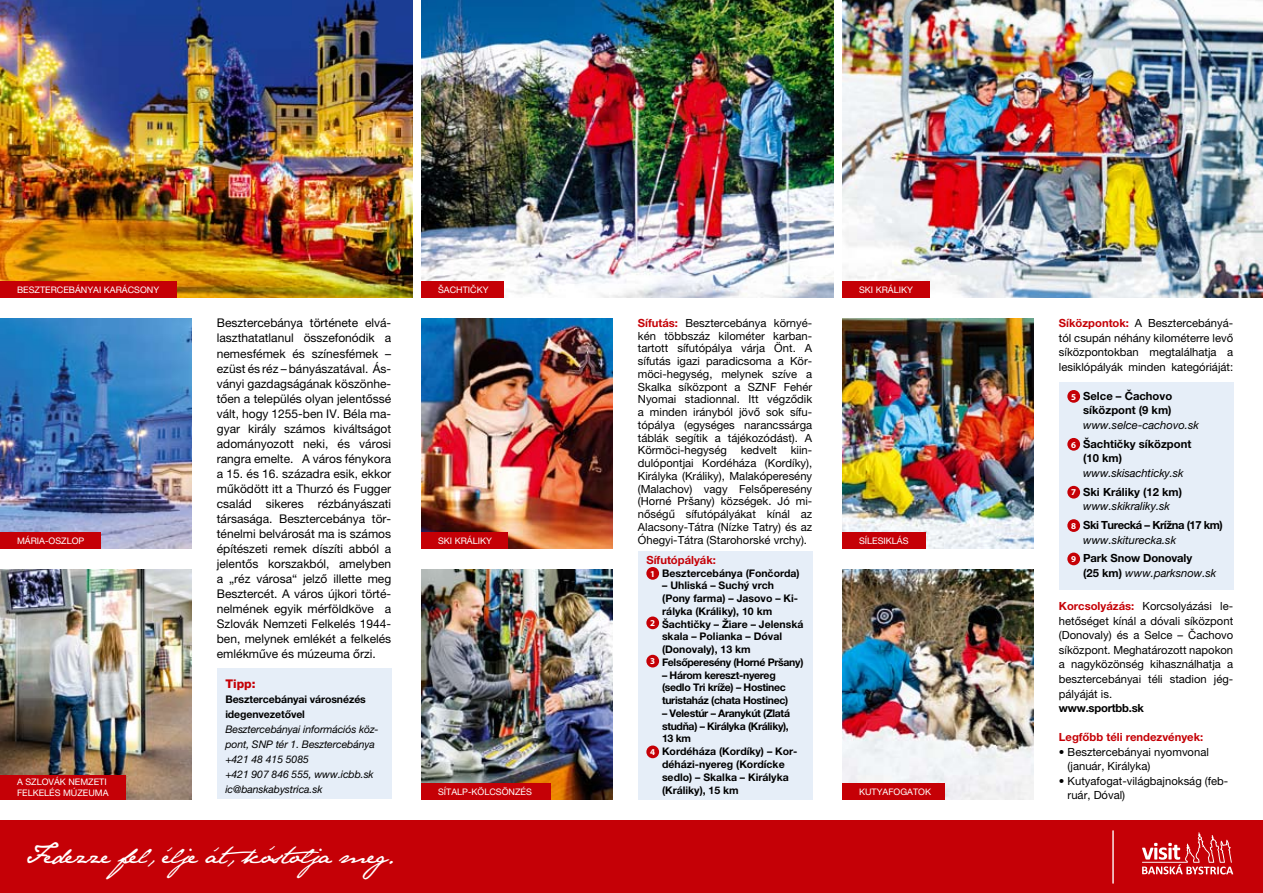
<style>
.page{position:relative;width:1263px;height:893px;background:#fff}
.page>*{position:absolute;margin:0;border:0;box-sizing:border-box;transform-origin:0 0}
.t1{font:24px "Jane Austen";letter-spacing:-.02em;color:#fff}
.t2{font:12px/15px "Helvetica Neue LT Pro";color:#000;text-align:justify}
.t3{font:800 12px "Helvetica Neue LT Pro";color:#c50006}
.t4{font:11.25px/12.8px "Helvetica Neue LT Pro";color:#000;text-align:justify}
.t5{font:italic 11.25px/18.8px "Helvetica Neue LT Pro";color:#000}
.t6{font:700 11.25px/18.8px "Helvetica Neue LT Pro";letter-spacing:-.04em;color:#000}
.t7{font:700 11.25px "Helvetica Neue LT Pro";color:#c50006}
.t8{font:700 11.25px/14.5px "Helvetica Neue LT Pro";color:#000;text-align:right}
.t9{font:700 11.25px "Helvetica Neue LT Pro";letter-spacing:-.02em;color:#000}
.t10{font:700 10.5px/15px "Helvetica Neue LT Pro";color:#000}
.t11{font:700 10.5px/12.8px "Helvetica Neue LT Pro";letter-spacing:-.03em;color:#000}
.t12{font:italic 10.5px/15px "Helvetica Neue LT Pro";letter-spacing:-.01em;color:#000}
.t13{font:9px/10.5px "Helvetica Neue LT Pro";color:#fff}
.s1{font-weight:700;color:#c50006}
.s2{font-family:"Myriad Pro";font-size:9px;color:#fff}
.s3{font-family:"Myriad Pro";font-weight:700;font-style:normal;font-size:9px;color:#fff}
.s4{font-weight:700;font-style:normal}
.s5{font-weight:400;font-style:italic}
</style>
<div class="page">
<div style="left:638px;top:551px;width:174px;height:248px;background:#e6eef8"></div>
<div style="left:1059px;top:382px;width:174px;height:208px;background:#e6eef8"></div>
<img style="left:0;top:0;width:412px;height:298px">
<img style="left:421px;top:0;width:412px;height:298px">
<img style="left:842px;top:0;width:421px;height:298px">
<div style="left:0;top:821px;width:1263px;height:72px;background:#c50006"></div>
<img style="left:0;top:570px;width:191px;height:229px">
<img style="left:0;top:319px;width:191px;height:230px">
<img style="left:421px;top:319px;width:191px;height:230px">
<img style="left:421px;top:570px;width:191px;height:229px">
<img style="left:842px;top:570px;width:191px;height:229px">
<img style="left:842px;top:319px;width:191px;height:230px">
<div style="left:646px;top:567px;width:13px;height:13px;background:#c50006;border-radius:50%"></div>
<div style="left:646px;top:616px;width:13px;height:13px;background:#c50006;border-radius:50%"></div>
<div style="left:646px;top:655px;width:13px;height:12px;background:#c50006;border-radius:50%"></div>
<div style="left:646px;top:745px;width:13px;height:13px;background:#c50006;border-radius:50%"></div>
<div style="left:1067px;top:390px;width:13px;height:13px;background:#c50006;border-radius:50%"></div>
<div style="left:1067px;top:438px;width:13px;height:13px;background:#c50006;border-radius:50%"></div>
<div style="left:1067px;top:486px;width:13px;height:13px;background:#c50006;border-radius:50%"></div>
<div style="left:1067px;top:519px;width:13px;height:13px;background:#c50006;border-radius:50%"></div>
<div style="left:1067px;top:553px;width:13px;height:12px;background:#c50006;border-radius:50%"></div>
<div style="left:0;top:281px;width:177px;height:17px;background:#c50006"></div>
<div style="left:421px;top:281px;width:83px;height:17px;background:#c50006"></div>
<div style="left:842px;top:281px;width:87px;height:17px;background:#c50006"></div>
<div style="left:421px;top:783px;width:129px;height:16px;background:#c50006"></div>
<div style="left:842px;top:532px;width:84px;height:17px;background:#c50006"></div>
<div style="left:421px;top:532px;width:87px;height:17px;background:#c50006"></div>
<div style="left:842px;top:783px;width:103px;height:16px;background:#c50006"></div>
<div style="left:0;top:532px;width:100px;height:17px;background:#c50006"></div>
<div style="left:0;top:775px;width:125px;height:24px;background:#c50006"></div>
<svg style="left:1142px;top:832px;width:91px;height:42px"></svg>
<hr style="left:1112px;top:831px;width:2px;height:52px;background:#fff">
<div style="left:217px;top:668px;width:174px;height:131px;background:#e6eef8"></div>
<p class="t13" style="left:17px;top:284px;width:144px">Besztercebányai karácsony</p>
<p class="t13" style="left:438px;top:284px;width:52px">Šachti čky</p>
<p class="t13" style="left:859px;top:284px;width:55px">ski králi ky</p>
<p class="t13" style="left:17px;top:535px;width:68px">Mária-oszlop</p>
<p class="t13" style="left:17px;top:777px;width:93px">A Szlovák Nemzeti<br>Felkelés Múzeuma</p>
<p class="t2" style="left:217px;top:316px;width:176px">Besztercebánya története elvá&shy;laszthatatlanul összefonódik a nemesfémek és színesfémek – ezüst és réz – bányászatával. Ás&shy;ványi gazdagságának köszönhe&shy;tően a település olyan jelentőssé vált, hogy 1255-ben IV. Béla ma&shy;gyar király számos kiváltságot adományozott neki, és városi rangra emelte. A város fénykora a 15. és 16. századra esik, ekkor működött itt a Thurzó és Fugger család sikeres rézbányászati társasága. Besztercebánya tör&shy;ténelmi belvárosát ma is számos építészeti remek díszíti abból a jelentős korszakból, amelyben a „réz városa“ jelző illette meg Besztercét. A város újkori törté&shy;nelmének egyik mérföldköve a Szlovák Nemzeti Felkelés 1944- ben, melynek emlékét a felkelés emlékműve és múzeuma őrzi.</p>
<p class="t3" style="left:225px;top:676px;width:32px">Tipp:</p>
<p class="t10" style="left:225px;top:691px;width:142px">Besztercebányai városnézés idegenvezetővel</p>
<p class="t12" style="left:225px;top:721px;width:155px">Besztercebányai információs köz&shy;pont, SNP tér 1. Besztercebánya +421 48 415 5085<br>+421 907 846 555, www.icbb.sk ic@banskabystrica.sk</p>
<h1 class="t1" style="left:26px;top:841px;width:378px">Fedezze fel, élje át, kóstolja meg.</h1>
<p class="t4" style="left:638px;top:316px;width:176px"><span class="s1">Sífutás:</span> Besztercebánya környé&shy;kén többszáz kilométer karban&shy;tartott sífutópálya várja Önt. A sífutás igazi paradicsoma a Kör&shy;möci-hegység, melynek szíve a Skalka síközpont a SZN F Fehér Nyomai stadionnal. Itt végződik a minden irányból jövő sok sífu&shy;tópálya (egységes narancssárga táblák segítik a tájékozódást). A Körmöci-hegység kedvelt kiin&shy;dulópontjai Kordéháza (Kordíky), Királyka (Králiky), Malakóperesény (Malachov) vagy Felsőperesény (Horné Pršany) községek. Jó mi&shy;nőségű sífutópályákat kínál az Alacsony-Tátra (Nízke Tatry) és az Óhegyi-Tátra (Starohorské vrchy).</p>
<p class="t7" style="left:646px;top:553px;width:71px">Sífutópályák:</p>
<p class="t10" style="left:650px;top:565px;width:151px"><span class="s2">1</span> Besztercebánya (Fončorda)</p>
<p class="t10" style="left:662px;top:578px;width:113px">– Uhliská – Suchý vrch</p>
<p class="t10" style="left:662px;top:591px;width:137px">(Pony farma) – Jasovo – Ki-</p>
<p class="t10" style="left:662px;top:603px;width:112px">rályka (Králiky), 10 km</p>
<p class="t10" style="left:650px;top:616px;width:155px"><sup>2</sup> Šachtičky – Žiare – Jelenská</p>
<p class="t10" style="left:662px;top:629px;width:122px">skala – Polianka – Dóval</p>
<p class="t10" style="left:662px;top:642px;width:90px">(Donovaly), 13 km</p>
<p class="t11" style="left:650px;top:656px;width:155px"><sup>3</sup> Felsőperesény (Horné Pršany)</p>
<p class="t11" style="left:662px;top:668px;width:128px">– Három kereszt-nyereg (sedlo Tri kríže) – Hostinec turistaház (chata Hostinec)</p>
<p class="t11" style="left:662px;top:707px;width:129px">– Velestúr – Aranykút (Zlatá</p>
<p class="t11" style="left:662px;top:719px;width:128px">studňa) – Királyka (Králiky),</p>
<p class="t10" style="left:662px;top:731px;width:30px">13 km</p>
<p class="t10" style="left:650px;top:744px;width:149px"><span class="s2">4</span> Kordéháza (Kordíky) – Kor-</p>
<p class="t10" style="left:662px;top:756px;width:124px">déházi-nyereg (Kordícke</p>
<p class="t10" style="left:662px;top:769px;width:128px">sedlo) – Skalka – Királyka</p>
<p class="t10" style="left:662px;top:783px;width:78px">(Králiky), 15 km</p>
<p class="t13" style="left:438px;top:535px;width:55px">SKI Králi ky</p>
<p class="t13" style="left:859px;top:535px;width:50px">Sílesi klás</p>
<p class="t13" style="left:438px;top:786px;width:94px">Sítalp-kö lcsö nzés</p>
<p class="t13" style="left:859px;top:786px;width:74px">Kutyafogatok</p>
<p class="t4" style="left:1059px;top:316px;width:176px;line-height:14.5px"><span class="s1">Síközpontok:</span> A Besztercebányá&shy;tól csupán néhány kilométerre levő síközpontokban megtalálhatja a lesiklópályák minden kategóriáját:</p>
<p class="t8" style="left:1071px;top:388px;width:103px"><span class="s2">5</span> Selce – Čachovo síközpont (9 km)</p>
<p class="t5" style="left:1071px;top:415px;width:129px;text-indent:12px">www.selce-cachovo.sk<br><span class="s3">6</span> <span class="s4">Šachtičky síközpont</span></p>
<p class="t9" style="left:1083px;top:451px;width:40px">(10 km)</p>
<p class="t5" style="left:1071px;top:463px;width:114px;text-align:right">www.skisachticky.sk<br><span class="s3">7</span> <span class="s4">Ski Králiky (12 km)</span></p>
<p class="t6" style="left:1071px;top:496px;width:153px;text-indent:12px"><span class="s5">www.skikraliky.sk<br></span><span class="s2">8</span> Ski Turecká – Krížna (17 km)</p>
<p class="t5" style="left:1071px;top:530px;width:123px;text-align:center">www.skiturecka.sk<br><span class="s3">9</span> <span class="s4">Park Snow Donovaly</span></p>
<p class="t5" style="left:1083px;top:563px;width:135px"><span class="s4">(25 km)</span> www.parksnow.sk</p>
<p class="t4" style="left:1059px;top:599px;width:176px;line-height:14.5px"><span class="s1">Korcsolyázás:</span> Korcsolyázási le&shy;hetőséget kínál a dóvali síközpont (Donovaly) és a Selce – Čachovo síközpont. Meghatározott napokon a nagyközönség kihasználhatja a besztercebányai téli stadion jég&shy;pályáját is.</p>
<p class="t9" style="left:1059px;top:701px;width:87px">www.sportbb.sk</p>
<p class="t7" style="left:1059px;top:730px;width:146px">Legfőbb téli rendezvények:</p>
<p class="t4" style="left:1067px;top:744px;width:143px;line-height:14.5px;text-indent:-9px">• Besztercebányai nyomvonal (január, Királyka)</p>
<p class="t4" style="left:1067px;top:773px;width:162px;line-height:14.5px;text-indent:-9px">• Kutyafogat-világbajnokság (feb&shy;ruár, Dóval)</p>
</div>
